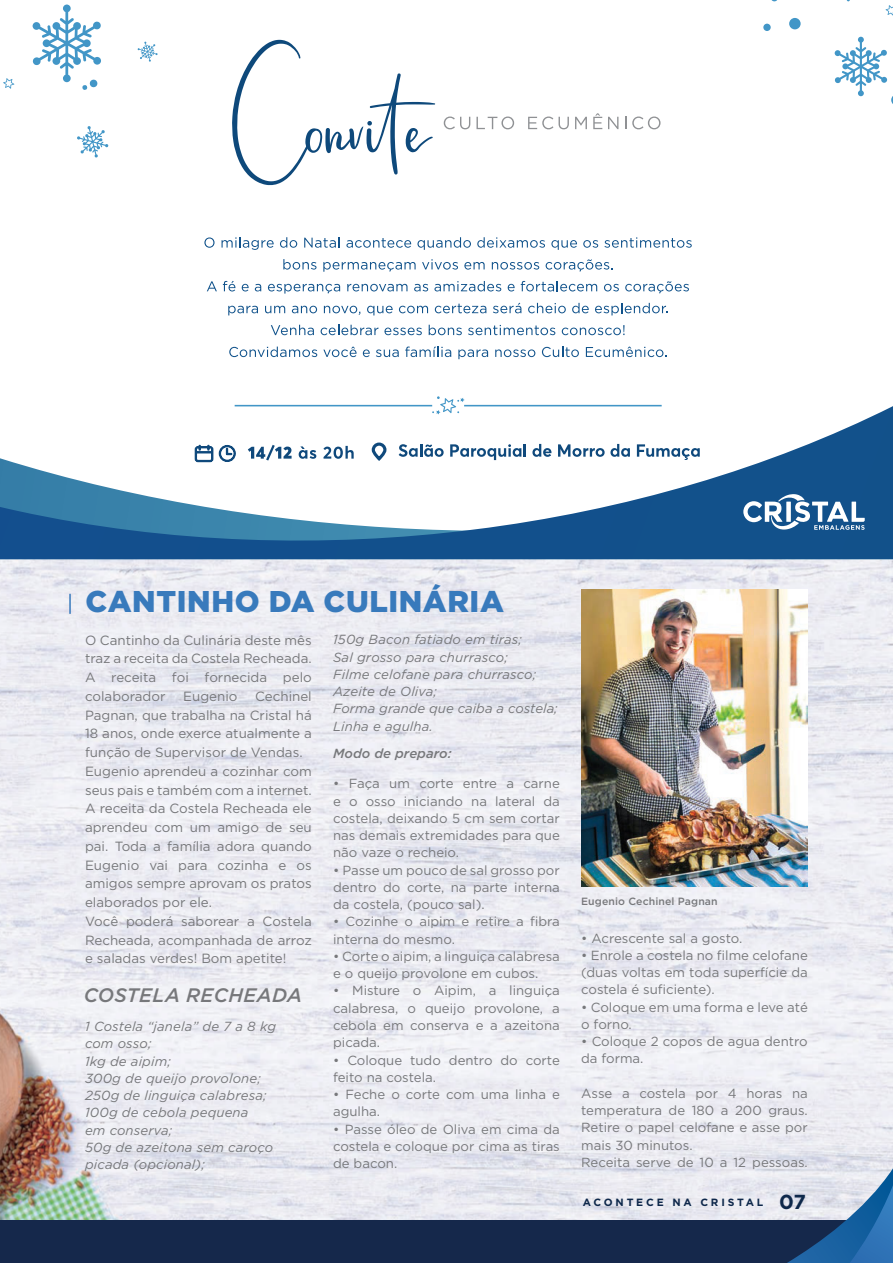
<style>
.page{position:relative;width:893px;height:1263px;background:#fff}
.page>*{position:absolute;margin:0;border:0;box-sizing:border-box;transform-origin:0 0}
.t1{font:900 30px "Gotham Pro";letter-spacing:.02em;color:#387abc}
.t2{font:italic 500 19.5px "Gotham Pro";letter-spacing:.02em;color:#77787b}
.t3{font:13.35px/18.8px "Gotham Pro";color:#77787b;text-align:justify}
.t4{font:13.2px/17.2px "Gotham Pro";color:#77787b}
.t5{font:italic 13.2px/17.2px "Gotham Pro";letter-spacing:.01em;color:#77787b}
.t6{font:italic 500 13.2px "Gotham Pro";color:#77787b}
.t7{font:500 10.5px "Gotham Pro";letter-spacing:.01em;color:#77787b}
.t8{font:700 10.5px "Gotham Pro";letter-spacing:.27em;color:#0e284b}
.s1{font-size:20.25px}
</style>
<div class="page">
<img style="left:0;top:576px;width:893px;height:644px">
<div style="left:0;top:1220px;width:855px;height:43px;background:#15284b"></div>
<svg style="left:69px;top:594px;width:2px;height:19px"></svg>
<img style="left:581px;top:590px;width:227px;height:296px">
<svg style="left:204px;top:237px;width:11px;height:11px"></svg>
<svg style="left:222px;top:237px;width:52px;height:13px"></svg>
<svg style="left:280px;top:237px;width:17px;height:11px"></svg>
<svg style="left:304px;top:237px;width:36px;height:11px"></svg>
<svg style="left:346px;top:238px;width:65px;height:10px"></svg>
<svg style="left:417px;top:237px;width:54px;height:13px"></svg>
<svg style="left:477px;top:237px;width:68px;height:11px"></svg>
<svg style="left:551px;top:240px;width:26px;height:10px"></svg>
<svg style="left:583px;top:240px;width:15px;height:8px"></svg>
<svg style="left:604px;top:237px;width:88px;height:11px"></svg>
<svg style="left:283px;top:259px;width:33px;height:11px"></svg>
<svg style="left:323px;top:262px;width:93px;height:10px"></svg>
<svg style="left:422px;top:259px;width:36px;height:11px"></svg>
<svg style="left:464px;top:262px;width:21px;height:8px"></svg>
<svg style="left:492px;top:262px;width:47px;height:8px"></svg>
<svg style="left:546px;top:259px;width:67px;height:13px"></svg>
<svg style="left:207px;top:281px;width:10px;height:10px"></svg>
<svg style="left:223px;top:281px;width:12px;height:10px"></svg>
<svg style="left:242px;top:284px;width:7px;height:7px"></svg>
<svg style="left:255px;top:284px;width:6px;height:7px"></svg>
<svg style="left:268px;top:284px;width:72px;height:10px"></svg>
<svg style="left:347px;top:284px;width:60px;height:7px"></svg>
<svg style="left:414px;top:284px;width:14px;height:7px"></svg>
<svg style="left:434px;top:281px;width:67px;height:10px"></svg>
<svg style="left:508px;top:284px;width:7px;height:7px"></svg>
<svg style="left:521px;top:281px;width:76px;height:10px"></svg>
<svg style="left:604px;top:284px;width:15px;height:7px"></svg>
<svg style="left:625px;top:281px;width:64px;height:12px"></svg>
<svg style="left:228px;top:306px;width:30px;height:9px"></svg>
<svg style="left:265px;top:306px;width:20px;height:7px"></svg>
<svg style="left:292px;top:306px;width:25px;height:7px"></svg>
<svg style="left:324px;top:306px;width:36px;height:9px"></svg>
<svg style="left:367px;top:306px;width:26px;height:9px"></svg>
<svg style="left:399px;top:306px;width:29px;height:7px"></svg>
<svg style="left:435px;top:304px;width:51px;height:9px"></svg>
<svg style="left:493px;top:303px;width:28px;height:10px"></svg>
<svg style="left:528px;top:303px;width:38px;height:10px"></svg>
<svg style="left:572px;top:303px;width:17px;height:10px"></svg>
<svg style="left:595px;top:303px;width:73px;height:12px"></svg>
<svg style="left:271px;top:325px;width:43px;height:10px"></svg>
<svg style="left:321px;top:325px;width:57px;height:10px"></svg>
<svg style="left:384px;top:328px;width:38px;height:7px"></svg>
<svg style="left:429px;top:325px;width:33px;height:10px"></svg>
<svg style="left:468px;top:325px;width:87px;height:10px"></svg>
<svg style="left:562px;top:325px;width:62px;height:10px"></svg>
<svg style="left:229px;top:347px;width:88px;height:10px"></svg>
<svg style="left:323px;top:347px;width:34px;height:10px"></svg>
<svg style="left:363px;top:349px;width:7px;height:8px"></svg>
<svg style="left:376px;top:349px;width:23px;height:8px"></svg>
<svg style="left:405px;top:346px;width:46px;height:11px"></svg>
<svg style="left:458px;top:349px;width:30px;height:10px"></svg>
<svg style="left:495px;top:349px;width:40px;height:8px"></svg>
<svg style="left:542px;top:347px;width:37px;height:10px"></svg>
<svg style="left:586px;top:347px;width:81px;height:10px"></svg>
<svg style="left:444px;top:117px;width:26px;height:12px"></svg>
<svg style="left:476px;top:117px;width:38px;height:12px"></svg>
<svg style="left:528px;top:117px;width:25px;height:12px"></svg>
<svg style="left:559px;top:117px;width:10px;height:12px"></svg>
<svg style="left:575px;top:117px;width:12px;height:12px"></svg>
<svg style="left:593px;top:113px;width:9px;height:16px"></svg>
<svg style="left:608px;top:117px;width:10px;height:12px"></svg>
<svg style="left:625px;top:117px;width:1px;height:12px"></svg>
<svg style="left:632px;top:117px;width:28px;height:12px"></svg>
<svg style="left:232px;top:40px;width:203px;height:146px"></svg>
<svg style="left:432px;top:396px;width:33px;height:10px"></svg>
<hr style="left:464px;top:405px;width:198px;height:1px;background:#4296c7">
<hr style="left:235px;top:405px;width:197px;height:1px;background:#4296c7">
<svg style="left:0;top:406px;width:893px;height:170px"></svg>
<svg style="left:743px;top:494px;width:122px;height:36px"></svg>
<svg style="left:248px;top:445px;width:44px;height:15px"></svg>
<svg style="left:299px;top:446px;width:17px;height:13px"></svg>
<svg style="left:323px;top:446px;width:31px;height:13px"></svg>
<svg style="left:194px;top:444px;width:43px;height:19px"></svg>
<div style="left:372px;top:442px;width:14px;height:18px;border:3px solid #0f497c;border-radius:6px"></div>
<svg style="left:399px;top:444px;width:45px;height:13px"></svg>
<svg style="left:450px;top:444px;width:76px;height:16px"></svg>
<svg style="left:532px;top:444px;width:19px;height:13px"></svg>
<svg style="left:558px;top:444px;width:72px;height:13px"></svg>
<svg style="left:637px;top:444px;width:63px;height:16px"></svg>
<svg style="left:3px;top:78px;width:11px;height:11px"></svg>
<svg style="left:77px;top:126px;width:31px;height:32px"></svg>
<svg style="left:138px;top:42px;width:20px;height:20px"></svg>
<div style="left:789px;top:18px;width:12px;height:11px;background:#4296c7;border-radius:50%"></div>
<svg style="left:834px;top:37px;width:59px;height:67px"></svg>
<div style="left:763px;top:24px;width:8px;height:7px;background:#4296c7;border-radius:50%"></div>
<svg style="left:32px;top:5px;width:69px;height:85px"></svg>
<svg style="left:886px;top:5px;width:7px;height:11px"></svg>
<svg style="left:787px;top:1168px;width:106px;height:95px"></svg>
<h1 class="t1" style="left:85px;top:584px;width:420px">CANTINHO DA CULINÁRIA</h1>
<p class="t3" style="left:85px;top:630px;width:228px">O Cantinho da Culinária deste mês traz a receita da Costela Recheada.<br>A receita foi fornecida pelo colaborador</p>
<p class="t5" style="left:333px;top:631px;width:226px">150g Bacon fatiado em tiras;<br>Sal grosso para churrasco;<br>Filme celofane para churrasco;<br>Azeite de Oliva;<br>Forma grande que caiba a costela;<br>Linha e agulha.</p>
<p class="t6" style="left:333px;top:745px;width:120px">Modo de preparo:</p>
<p class="t4" style="left:333px;top:775px;width:228px;text-align:justify">• Faça um corte entre a carne e o osso iniciando na lateral da costela, deixando 5 cm sem cortar nas demais extremidades para que não vaze o recheio.</p>
<p class="t4" style="left:333px;top:861px;width:228px;text-align:justify">• Passe um pouco de sal grosso por dentro do corte, na parte interna da costela, (pouco sal).</p>
<p class="t4" style="left:333px;top:913px;width:228px">• Cozinhe o aipim e retire a fibra interna do mesmo.</p>
<p class="t4" style="left:333px;top:948px;width:228px">• Corte o aipim, a linguiça calabresa e o queijo provolone em cubos.</p>
<p class="t4" style="left:333px;top:982px;width:228px;text-align:justify">• Misture o Aipim, a linguiça calabresa, o queijo provolone, a cebola em conserva e a azeitona picada.</p>
<p class="t4" style="left:333px;top:1051px;width:228px">• Coloque tudo dentro do corte feito na costela.</p>
<p class="t4" style="left:333px;top:1086px;width:228px">• Feche o corte com uma linha e agulha.</p>
<p class="t4" style="left:333px;top:1120px;width:228px;text-align:justify">• Passe óleo de Oliva em cima da costela e coloque por cima as tiras de bacon.</p>
<p class="t3" style="left:85px;top:687px;width:228px;text-align:left;text-indent:170px">Cechinel<br>Pagnan, que trabalha na Cristal há<br>18 anos, onde exerce atualmente a função de Supervisor de Vendas.<br>Eugenio aprendeu a cozinhar com seus pais e também com a internet.<br>A receita da Costela Recheada ele aprendeu com um amigo de seu pai. Toda a família adora quando<br>Eugenio vai para cozinha e os amigos sempre aprovam os pratos elaborados por ele.<br>Você poderá saborear a Costela<br>Recheada, acompanhada de arroz e saladas verdes! Bom apetite!</p>
<h2 class="t2" style="left:84px;top:984px;width:220px">COSTELA RECHEADA</h2>
<p class="t3" style="left:183px;top:687px;width:56px">Eugenio</p>
<p class="t5" style="left:85px;top:1018px;width:193px">1 Costela “janela” de 7 a 8 kg com osso;<br>1kg de aipim;<br>300g de queijo provolone;<br>250g de linguiça calabresa;<br>100g de cebola pequena<br>em conserva;<br>50g de azeitona sem caroço picada (opcional);</p>
<p class="t7" style="left:581px;top:895px;width:138px">Eugenio Cechinel Pagnan</p>
<p class="t4" style="left:581px;top:929px;width:163px">• Acrescente sal a gosto.</p>
<p class="t4" style="left:581px;top:946px;width:228px;text-align:justify">• Enrole a costela no filme celofane (duas voltas em toda superfície da costela é suficiente).</p>
<p class="t4" style="left:581px;top:998px;width:228px">• Coloque em uma forma e leve até o forno.</p>
<p class="t4" style="left:581px;top:1033px;width:228px">• Coloque 2 copos de agua dentro da forma.</p>
<p class="t4" style="left:581px;top:1084px;width:228px">Asse a costela por 4 horas na temperatura de 180 a 200 graus.<br>Retire o papel celofane e asse por mais 30 minutos.<br>Receita serve de 10 a 12 pessoas.</p>
<p class="t8" style="left:583px;top:1196px;width:225px">ACONTECE NA CRISTAL <span class="s1">07</span></p>
</div>
